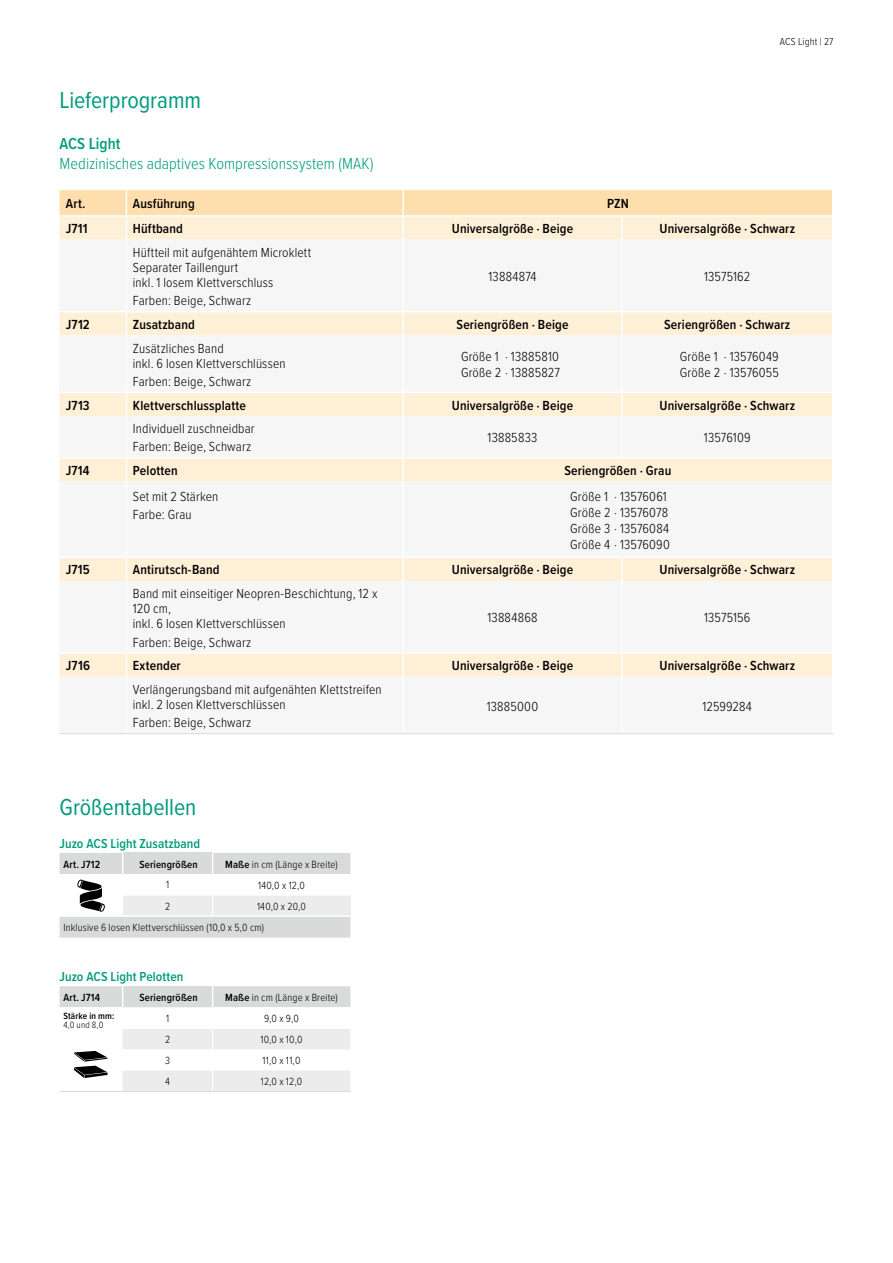
<style>
.page{position:relative;width:893px;height:1263px;background:#fff}
.page>*{position:absolute;margin:0;border:0;box-sizing:border-box;transform-origin:0 0}
.t1{font:24px "Proxima Nova Cond";letter-spacing:-.005em;color:#009b7c}
.t2{font:300 16.5px "Proxima Nova Cond";color:#009b7c}
.t3{font:600 16.5px "Proxima Nova Cond";color:#009b7c}
.t4{font:300 13.65px/15.1px "Proxima Nova Cond";letter-spacing:.01em;color:#000}
.t5{font:600 13.65px "Proxima Nova Cond";letter-spacing:.01em;color:#000}
.t6{font:600 13.5px "Proxima Nova Cond";letter-spacing:.005em;color:#009b7c}
.t7{font:300 10.8px/21.1px "Proxima Nova Cond";letter-spacing:.015em;color:#000}
.t8{font:600 10.8px "Proxima Nova Cond";letter-spacing:.015em;color:#000}
.t9{font:300 10.5px "Proxima Nova Cond";letter-spacing:.02em;color:#000}
.t10{font:600 9.45px "Proxima Nova Cond";letter-spacing:.015em;color:#000}
.t11{font:300 9.45px "Proxima Nova Cond";color:#000}
.s1{font-weight:600}
</style>
<div class="page">
<svg style="left:60px;top:312px;width:772px;height:365px;fill:#f6f6f6"></svg>
<svg style="left:126px;top:312px;width:1px;height:23px"></svg>
<hr style="left:402px;top:312px;width:2px;height:23px;background:#fff">
<hr style="left:621px;top:312px;width:2px;height:23px;background:#fff">
<hr style="left:126px;top:335px;width:1px;height:57px;background:#fff">
<hr style="left:402px;top:335px;width:2px;height:57px;background:#fff">
<hr style="left:621px;top:335px;width:2px;height:57px;background:#fff">
<svg style="left:126px;top:393px;width:1px;height:23px"></svg>
<hr style="left:402px;top:393px;width:2px;height:23px;background:#fff">
<hr style="left:621px;top:393px;width:2px;height:23px;background:#fff">
<hr style="left:126px;top:416px;width:1px;height:41px;background:#fff">
<hr style="left:402px;top:416px;width:2px;height:41px;background:#fff">
<hr style="left:621px;top:416px;width:2px;height:41px;background:#fff">
<svg style="left:126px;top:459px;width:1px;height:22px"></svg>
<hr style="left:402px;top:459px;width:2px;height:22px;background:#fff">
<hr style="left:126px;top:481px;width:1px;height:75px;background:#fff">
<hr style="left:402px;top:481px;width:2px;height:75px;background:#fff">
<svg style="left:126px;top:558px;width:1px;height:23px"></svg>
<hr style="left:402px;top:558px;width:2px;height:23px;background:#fff">
<hr style="left:621px;top:558px;width:2px;height:23px;background:#fff">
<hr style="left:126px;top:581px;width:1px;height:71px;background:#fff">
<hr style="left:402px;top:581px;width:2px;height:71px;background:#fff">
<hr style="left:621px;top:581px;width:2px;height:71px;background:#fff">
<svg style="left:126px;top:654px;width:1px;height:23px"></svg>
<hr style="left:402px;top:654px;width:2px;height:23px;background:#fff">
<hr style="left:621px;top:654px;width:2px;height:23px;background:#fff">
<svg style="left:60px;top:190px;width:772px;height:50px;background:#fde6c2"></svg>
<hr style="left:60px;top:215px;width:66px;height:2px;background:#fff">
<hr style="left:126px;top:215px;width:277px;height:2px;background:#fff">
<hr style="left:403px;top:215px;width:219px;height:2px;background:#fff">
<hr style="left:622px;top:215px;width:211px;height:2px;background:#fff">
<hr style="left:60px;top:392px;width:66px;height:1px;background:#fff">
<hr style="left:126px;top:392px;width:277px;height:1px;background:#fff">
<hr style="left:403px;top:392px;width:219px;height:1px;background:#fff">
<hr style="left:622px;top:392px;width:211px;height:1px;background:#fff">
<hr style="left:60px;top:457px;width:66px;height:2px;background:#fff">
<hr style="left:126px;top:457px;width:277px;height:2px;background:#fff">
<hr style="left:403px;top:457px;width:219px;height:2px;background:#fff">
<hr style="left:622px;top:457px;width:211px;height:2px;background:#fff">
<hr style="left:60px;top:556px;width:66px;height:2px;background:#fff">
<hr style="left:126px;top:556px;width:277px;height:2px;background:#fff">
<hr style="left:403px;top:556px;width:219px;height:2px;background:#fff">
<hr style="left:622px;top:556px;width:211px;height:2px;background:#fff">
<hr style="left:60px;top:652px;width:66px;height:2px;background:#fff">
<hr style="left:126px;top:652px;width:277px;height:2px;background:#fff">
<hr style="left:403px;top:652px;width:219px;height:2px;background:#fff">
<hr style="left:622px;top:652px;width:211px;height:2px;background:#fff">
<hr style="left:60px;top:733px;width:66px;height:1px;background:#d9dada">
<hr style="left:126px;top:733px;width:277px;height:1px;background:#d9dada">
<hr style="left:403px;top:733px;width:219px;height:1px;background:#d9dada">
<hr style="left:622px;top:733px;width:211px;height:1px;background:#d9dada">
<hr style="left:123px;top:1091px;width:90px;height:1px;background:#d9dada">
<hr style="left:213px;top:1091px;width:137px;height:1px;background:#d9dada">
<hr style="left:60px;top:1091px;width:63px;height:1px;background:#d9dada">
<svg style="left:60px;top:986px;width:290px;height:105px"></svg>
<hr style="left:60px;top:937px;width:63px;height:1px;background:#d9dada">
<hr style="left:123px;top:937px;width:90px;height:1px;background:#d9dada">
<hr style="left:213px;top:937px;width:137px;height:1px;background:#d9dada">
<svg style="left:60px;top:853px;width:290px;height:84px"></svg>
<h1 class="t1" style="left:60px;top:83px;width:143px">Lieferprogramm</h1>
<p class="t3" style="left:60px;top:131px;width:62px">ACS Light</p>
<p class="t2" style="left:60px;top:151px;width:316px">Medizinisches adaptives Kompressionssystem (MAK)</p>
<p class="t9" style="left:780px;top:33px;width:55px">ACS Light | 27</p>
<p class="t5" style="left:66px;top:194px;width:21px">Art.</p>
<p class="t5" style="left:133px;top:194px;width:63px">Ausführung</p>
<p class="t5" style="left:607px;top:194px;width:23px">PZN</p>
<p class="t5" style="left:66px;top:219px;width:23px">J711</p>
<p class="t5" style="left:133px;top:219px;width:52px">Hüftband</p>
<p class="t5" style="left:452px;top:219px;width:123px">Universalgröße ∙ Beige</p>
<p class="t5" style="left:659px;top:219px;width:137px">Universalgröße ∙ Schwarz</p>
<p class="t4" style="left:133px;top:244px;width:180px">Hüftteil mit aufgenähtem Microklett<br>Separater Taillengurt<br>inkl. 1 losem Klettverschluss</p>
<p class="t4" style="left:133px;top:292px;width:120px">Farben: Beige, Schwarz</p>
<p class="t4" style="left:488px;top:268px;width:50px">13884874</p>
<p class="t4" style="left:704px;top:268px;width:48px">13575162</p>
<p class="t5" style="left:66px;top:314px;width:25px">J712</p>
<p class="t5" style="left:133px;top:314px;width:63px">Zusatzband</p>
<p class="t5" style="left:456px;top:314px;width:113px">Seriengrößen ∙ Beige</p>
<p class="t5" style="left:664px;top:314px;width:128px">Seriengrößen ∙ Schwarz</p>
<p class="t4" style="left:133px;top:340px;width:154px">Zusätzliches Band<br>inkl. 6 losen Klettverschlüssen</p>
<p class="t4" style="left:133px;top:373px;width:120px">Farben: Beige, Schwarz</p>
<p class="t4" style="left:461px;top:348px;width:100px;line-height:15.9px">Größe 1 ∙ 13885810<br>Größe 2 ∙ 13885827</p>
<p class="t4" style="left:680px;top:348px;width:101px;line-height:15.9px">Größe 1 ∙ 13576049<br>Größe 2 ∙ 13576055</p>
<p class="t5" style="left:66px;top:395px;width:25px">J713</p>
<p class="t5" style="left:133px;top:395px;width:114px">Klettverschlussplatte</p>
<p class="t5" style="left:452px;top:395px;width:123px">Universalgröße ∙ Beige</p>
<p class="t5" style="left:659px;top:395px;width:137px">Universalgröße ∙ Schwarz</p>
<p class="t4" style="left:133px;top:419px;width:123px;line-height:18.1px">Individuell zuschneidbar<br>Farben: Beige, Schwarz</p>
<p class="t4" style="left:488px;top:429px;width:51px">13885833</p>
<p class="t4" style="left:704px;top:429px;width:48px">13576109</p>
<p class="t5" style="left:66px;top:460px;width:25px">J714</p>
<p class="t5" style="left:133px;top:460px;width:46px">Pelotten</p>
<p class="t5" style="left:564px;top:460px;width:108px">Seriengrößen ∙ Grau</p>
<p class="t4" style="left:133px;top:486px;width:87px;line-height:18.1px">Set mit 2 Stärken<br>Farbe: Grau</p>
<p class="t4" style="left:570px;top:488px;width:101px;line-height:15.9px">Größe 1 ∙ 13576061<br>Größe 2 ∙ 13576078<br>Größe 3 ∙ 13576084<br>Größe 4 ∙ 13576090</p>
<p class="t5" style="left:66px;top:560px;width:25px">J715</p>
<p class="t5" style="left:133px;top:560px;width:88px">Antirutsch-Band</p>
<p class="t5" style="left:452px;top:560px;width:123px">Universalgröße ∙ Beige</p>
<p class="t5" style="left:659px;top:560px;width:137px">Universalgröße ∙ Schwarz</p>
<p class="t4" style="left:133px;top:585px;width:246px">Band mit einseitiger Neopren-Beschichtung, 12 x<br>120 cm,<br>inkl. 6 losen Klettverschlüssen</p>
<p class="t4" style="left:133px;top:634px;width:120px">Farben: Beige, Schwarz</p>
<p class="t4" style="left:487px;top:609px;width:52px">13884868</p>
<p class="t4" style="left:704px;top:609px;width:48px">13575156</p>
<p class="t5" style="left:66px;top:656px;width:26px">J716</p>
<p class="t5" style="left:133px;top:656px;width:49px">Extender</p>
<p class="t5" style="left:452px;top:656px;width:123px">Universalgröße ∙ Beige</p>
<p class="t5" style="left:659px;top:656px;width:137px">Universalgröße ∙ Schwarz</p>
<p class="t4" style="left:133px;top:681px;width:250px">Verlängerungsband mit aufgenähten Klettstreifen inkl. 2 losen Klettverschlüssen</p>
<p class="t4" style="left:133px;top:714px;width:120px">Farben: Beige, Schwarz</p>
<p class="t4" style="left:487px;top:698px;width:53px">13885000</p>
<p class="t4" style="left:703px;top:698px;width:51px">12599284</p>
<h1 class="t1" style="left:60px;top:789px;width:138px">Größentabellen</h1>
<p class="t6" style="left:60px;top:833px;width:142px">Juzo ACS Light Zusatzband</p>
<p class="t8" style="left:63px;top:856px;width:38px">Art. J712</p>
<p class="t8" style="left:139px;top:856px;width:60px">Seriengrößen</p>
<p class="t7" style="left:225px;top:853px;width:114px"><span class="s1">Maße</span> in cm (Länge x Breite)</p>
<p class="t7" style="left:166px;top:874px;width:5px">1</p>
<p class="t7" style="left:258px;top:874px;width:48px">140,0 x 12,0</p>
<p class="t7" style="left:165px;top:895px;width:7px">2</p>
<p class="t7" style="left:63px;top:895px;width:244px;text-indent:194px">140,0 x 20,0<br>Inklusive 6 losen Klettverschlüssen (10,0 x 5,0 cm)</p>
<p class="t6" style="left:60px;top:966px;width:125px">Juzo ACS Light Pelotten</p>
<p class="t8" style="left:63px;top:989px;width:38px">Art. J714</p>
<p class="t8" style="left:139px;top:989px;width:60px">Seriengrößen</p>
<p class="t7" style="left:225px;top:986px;width:114px"><span class="s1">Maße</span> in cm (Länge x Breite)</p>
<p class="t7" style="left:166px;top:1007px;width:5px">1</p>
<p class="t7" style="left:264px;top:1007px;width:36px">9,0 x 9,0</p>
<p class="t7" style="left:165px;top:1029px;width:7px">2</p>
<p class="t7" style="left:260px;top:1028px;width:44px">10,0 x 10,0</p>
<p class="t7" style="left:165px;top:1049px;width:6px">3</p>
<p class="t7" style="left:263px;top:1049px;width:39px">11,0 x 11,0</p>
<p class="t7" style="left:165px;top:1070px;width:6px">4</p>
<p class="t7" style="left:261px;top:1070px;width:43px">12,0 x 12,0</p>
<p class="t10" style="left:63px;top:1009px;width:52px">Stärke in mm:</p>
<p class="t11" style="left:63px;top:1018px;width:42px">4,0 und 8,0</p>
</div>
